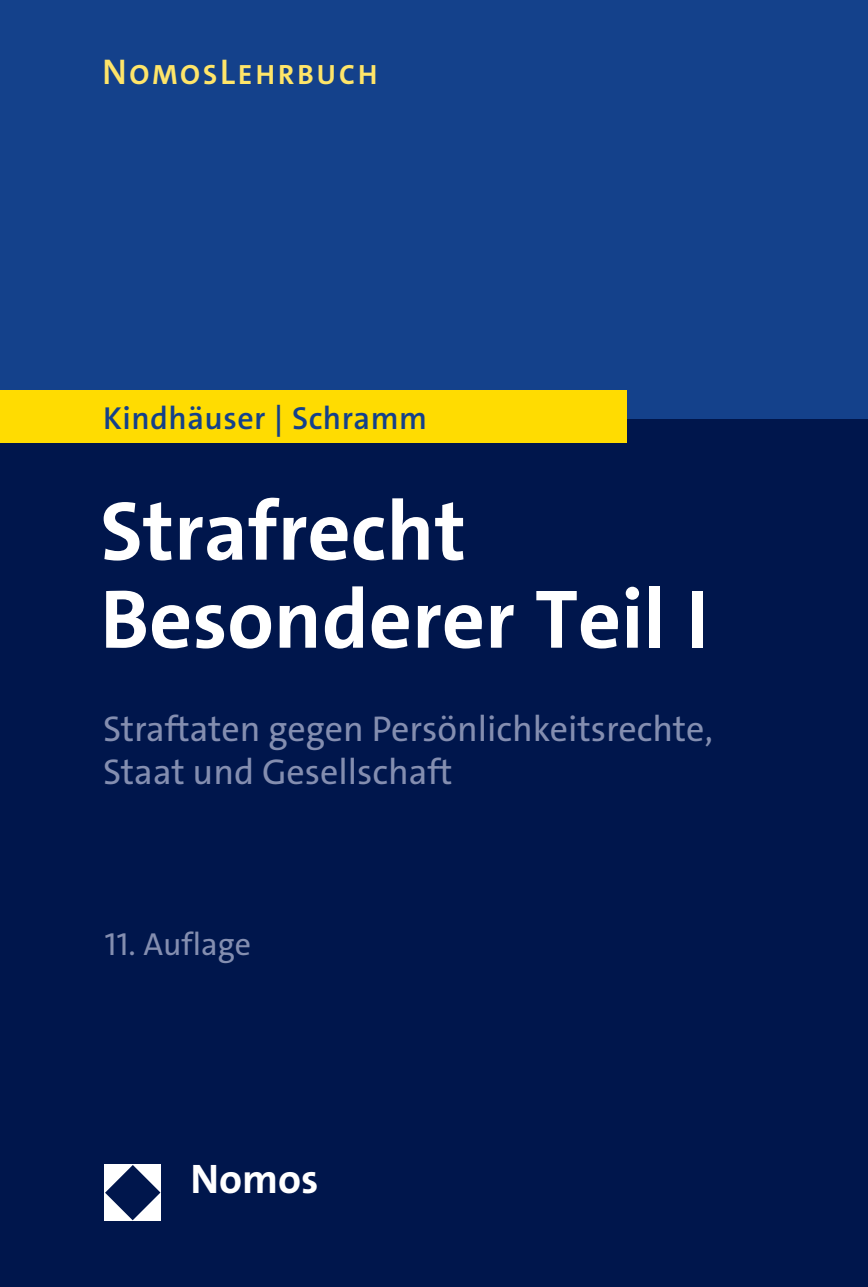
<style>
.page{position:relative;width:868px;height:1287px;background:#fff}
.page>*{position:absolute;margin:0;border:0;box-sizing:border-box;transform-origin:0 0}
.t1{font:700 84px/88px "The Sans C5";color:#fff}
.t2{font:700 41.6px "The Sans C5";color:#fff}
.t3{font:36px/43.2px "The Sans C5";color:#848eb0}
.t4{font:600 32px "The Sans C5";letter-spacing:.015em;color:#14418b}
.t5{font:32px "The Sans C5";color:#848eb0}
.t6{font:700 28px "The Sans C5";letter-spacing:.115em;color:#ffe569}
.s1{font-weight:600;font-size:36px}
</style>
<div class="page">
<div style="left:0;top:0;width:867px;height:425px;background:#14418b"></div>
<div style="left:0;top:420px;width:867px;height:867px;background:#00164c"></div>
<div style="left:0;top:390px;width:626px;height:52px;background:#ffdc01"></div>
<div style="left:104px;top:1164px;width:57px;height:57px;background:#fff"></div>
<svg style="left:105px;top:1165px;width:55px;height:55px"></svg>
<p class="t6" style="left:102px;top:57px;width:277px"><span class="s1">N</span>OMOS<span class="s1">L</span>EHRBUCH</p>
<p class="t4" style="left:103px;top:397px;width:325px">Kindhäuser | Schramm</p>
<h1 class="t1" style="left:100px;top:488px;width:610px">Strafrecht<br>Besonderer Teil I</h1>
<p class="t3" style="left:103px;top:707px;width:611px">Straftaten gegen Persönlichkeitsrechte,<br>Staat und Gesellschaft</p>
<p class="t5" style="left:105px;top:923px;width:147px">11. Auflage</p>
<p class="t2" style="left:190px;top:1152px;width:129px">Nomos</p>
</div>
